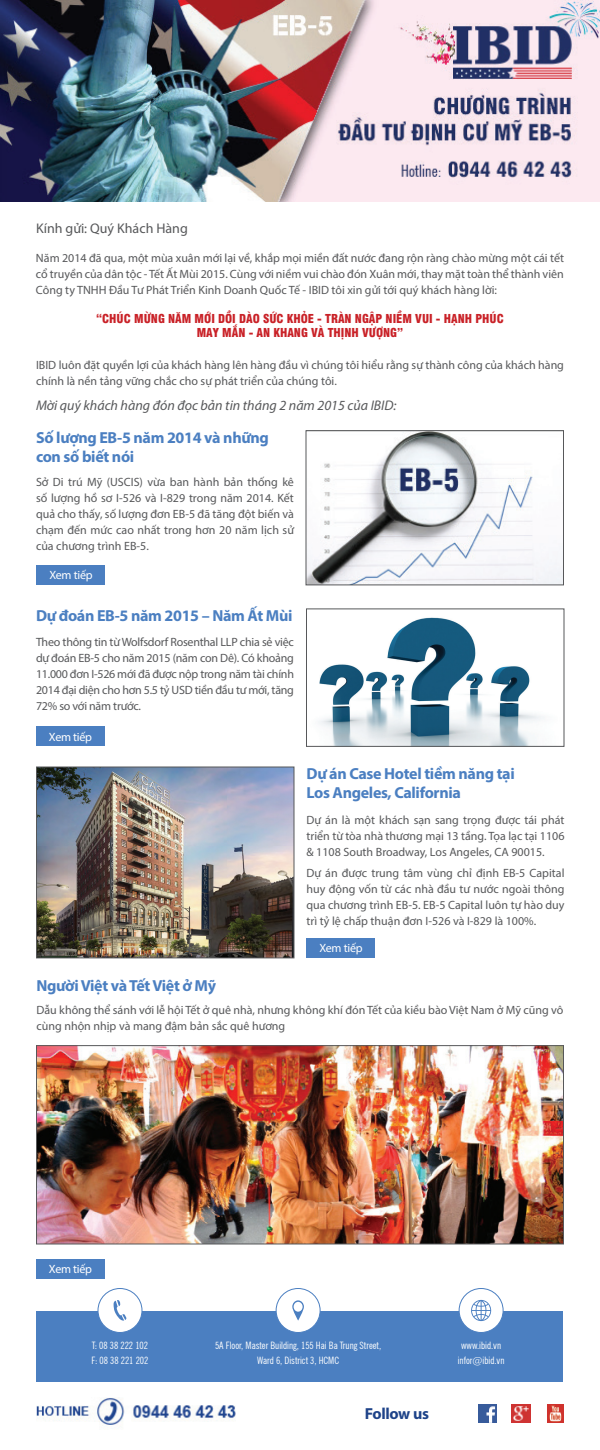
<style>
.page{position:relative;width:600px;height:1450px;background:#fff}
.page>*{position:absolute;margin:0;border:0;box-sizing:border-box;transform-origin:0 0}
.t1{font:700 16px/19.2px "Myriad Pro";letter-spacing:-.02em;color:#4b7fc1}
.t2{font:700 16px "Myriad Pro";letter-spacing:-.02em;color:#1e4389}
.t3{font:italic 14px "Myriad Pro";color:#57585a}
.t4{font:14px "Myriad Pro";color:#57585a}
.t5{font:12px/16px "Myriad Pro";color:#57585a;text-align:justify}
.t6{font:12px/14.4px "UTM Swiss 721 Black Condensed";color:#c92127;text-align:center}
.t7{font:12px "Myriad Pro";letter-spacing:-.02em;color:#fff}
.t8{font:10px/15px "UVN Tin Tuc Hep";color:#fff;text-align:center}
</style>
<div class="page">
<div style="left:36px;top:1311px;width:528px;height:71px;background:#4b7fc1"></div>
<img style="left:0;top:0;width:600px;height:202px">
<img style="left:318px;top:617px;width:227px;height:128px">
<div style="left:306px;top:609px;width:258px;height:138px;border:1px solid #57585a"></div>
<img style="left:38px;top:769px;width:254px;height:187px">
<div style="left:36px;top:767px;width:258px;height:191px;border:1px solid #57585a"></div>
<img style="left:308px;top:432px;width:254px;height:151px">
<div style="left:306px;top:430px;width:258px;height:155px;border:1px solid #57585a"></div>
<img style="left:36px;top:1398px;width:200px;height:27px">
<img style="left:478px;top:1405px;width:19px;height:18px">
<img style="left:512px;top:1405px;width:18px;height:18px">
<img style="left:547px;top:1405px;width:17px;height:18px">
<img style="left:38px;top:1047px;width:524px;height:195px">
<div style="left:36px;top:1045px;width:528px;height:199px;border:1px solid #57585a"></div>
<div style="left:36px;top:565px;width:70px;height:20px;background:#4b7fc1"></div>
<div style="left:36px;top:726px;width:69px;height:20px;background:#4b7fc1"></div>
<div style="left:306px;top:938px;width:70px;height:20px;background:#4b7fc1"></div>
<div style="left:36px;top:1259px;width:69px;height:20px;background:#4b7fc1"></div>
<div style="left:276px;top:1289px;width:44px;height:44px;background:#fff;border-radius:50%"></div>
<div style="left:276px;top:1288px;width:45px;height:45px;border:1px solid #4b7fc1;border-radius:50%"></div>
<svg style="left:292px;top:1300px;width:12px;height:21px"></svg>
<div style="left:459px;top:1289px;width:44px;height:44px;background:#fff;border-radius:50%"></div>
<div style="left:459px;top:1288px;width:45px;height:45px;border:1px solid #4b7fc1;border-radius:50%"></div>
<svg style="left:471px;top:1300px;width:20px;height:21px"></svg>
<div style="left:98px;top:1288px;width:44px;height:44px;background:#fff;border-radius:50%"></div>
<div style="left:98px;top:1288px;width:44px;height:45px;border:1px solid #4b7fc1;border-radius:50%"></div>
<svg style="left:114px;top:1300px;width:13px;height:21px"></svg>
<p class="t4" style="left:36px;top:219px;width:153px">Kính gửi: Quý Khách Hàng</p>
<p class="t5" style="left:36px;top:250px;width:530px">Năm 2014 đã qua, một mùa xuân mới lại về, khắp mọi miền đất nước đang rộn ràng chào mừng một cái tết cổ truyền của dân tộc - Tết Ất Mùi 2015. Cùng với niềm vui chào đón Xuân mới, thay mặt toàn thể thành viên Công ty TNHH Đầu Tư Phát Triển Kinh Doanh Quốc Tế - IBID tôi xin gửi tới quý khách hàng lời:</p>
<p class="t6" style="left:96px;top:310px;width:409px">“CHÚC MỪNG NĂM MỚI DỒI DÀO SỨC KHỎE - TRÀN NGẬP NIỀM VUI - HẠNH PHÚC<br>MAY MẮN - AN KHANG VÀ THỊNH VƯỢNG”</p>
<p class="t5" style="left:36px;top:357px;width:530px">IBID luôn đặt quyền lợi của khách hàng lên hàng đầu vì chúng tôi hiểu rằng sự thành công của khách hàng chính là nền tảng vững chắc cho sự phát triển của chúng tôi.</p>
<p class="t3" style="left:36px;top:397px;width:362px">Mời quý khách hàng đón đọc bản tin tháng 2 năm 2015 của IBID:</p>
<h1 class="t1" style="left:36px;top:427px;width:234px">Số lượng EB-5 năm 2014 và những con số biết nói</h1>
<p class="t5" style="left:36px;top:474px;width:260px">Sở Di trú Mỹ (USCIS) vừa ban hành bản thống kê số lượng hồ sơ I-526 và I-829 trong năm 2014. Kết quả cho thấy, số lượng đơn EB-5 đã tăng đột biến và chạm đến mức cao nhất trong hơn 20 năm lịch sử của chương trình EB-5.</p>
<p class="t7" style="left:49px;top:568px;width:45px">Xem tiếp</p>
<h1 class="t1" style="left:36px;top:605px;width:258px">Dự đoán EB-5 năm 2015 – Năm Ất Mùi</h1>
<p class="t5" style="left:36px;top:634px;width:260px">Theo thông tin từ Wolfsdorf Rosenthal LLP chia sẻ việc dự đoán EB-5 cho năm 2015 (năm con Dê). Có khoảng 11.000 đơn I-526 mới đã được nộp trong năm tài chính 2014 đại diện cho hơn 5.5 tỷ USD tiền đầu tư mới, tăng 72% so với năm trước.</p>
<p class="t7" style="left:49px;top:730px;width:45px">Xem tiếp</p>
<h1 class="t1" style="left:36px;top:975px;width:181px">Người Việt và Tết Việt ở Mỹ</h1>
<h1 class="t1" style="left:306px;top:763px;width:210px">Dự án Case Hotel tiềm năng tại<br>Los Angeles, California</h1>
<p class="t5" style="left:307px;top:812px;width:260px">Dự án là một khách sạn sang trọng được tái phát triển từ tòa nhà thương mại 13 tầng. Tọa lạc tại 1106 &amp; 1108 South Broadway, Los Angeles, CA 90015.</p>
<p class="t5" style="left:307px;top:865px;width:260px">Dự án được trung tâm vùng chỉ định EB-5 Capital huy động vốn từ các nhà đầu tư nước ngoài thông qua chương trình EB-5. EB-5 Capital luôn tự hào duy trì tỷ lệ chấp thuận đơn I-526 và I-829 là 100%.</p>
<p class="t7" style="left:319px;top:941px;width:45px">Xem tiếp</p>
<p class="t5" style="left:37px;top:1002px;width:528px">Dẫu không thể sánh với lễ hội Tết ở quê nhà, nhưng không khí đón Tết của kiều bào Việt Nam ở Mỹ cũng vô cùng nhộn nhịp và mang đậm bản sắc quê hương</p>
<p class="t7" style="left:49px;top:1262px;width:45px">Xem tiếp</p>
<p class="t8" style="left:92px;top:1337px;width:58px;text-align:left">T: 08 38 222 102<br>F: 08 38 221 202</p>
<p class="t8" style="left:215px;top:1337px;width:168px">5A Floor, Master Building, 155 Hai Ba Trung Street,<br>Ward 6, District 3, HCMC</p>
<p class="t8" style="left:458px;top:1337px;width:48px">www.ibid.vn infor@ibid.vn</p>
<h1 class="t2" style="left:365px;top:1403px;width:66px">Follow us</h1>
</div>
